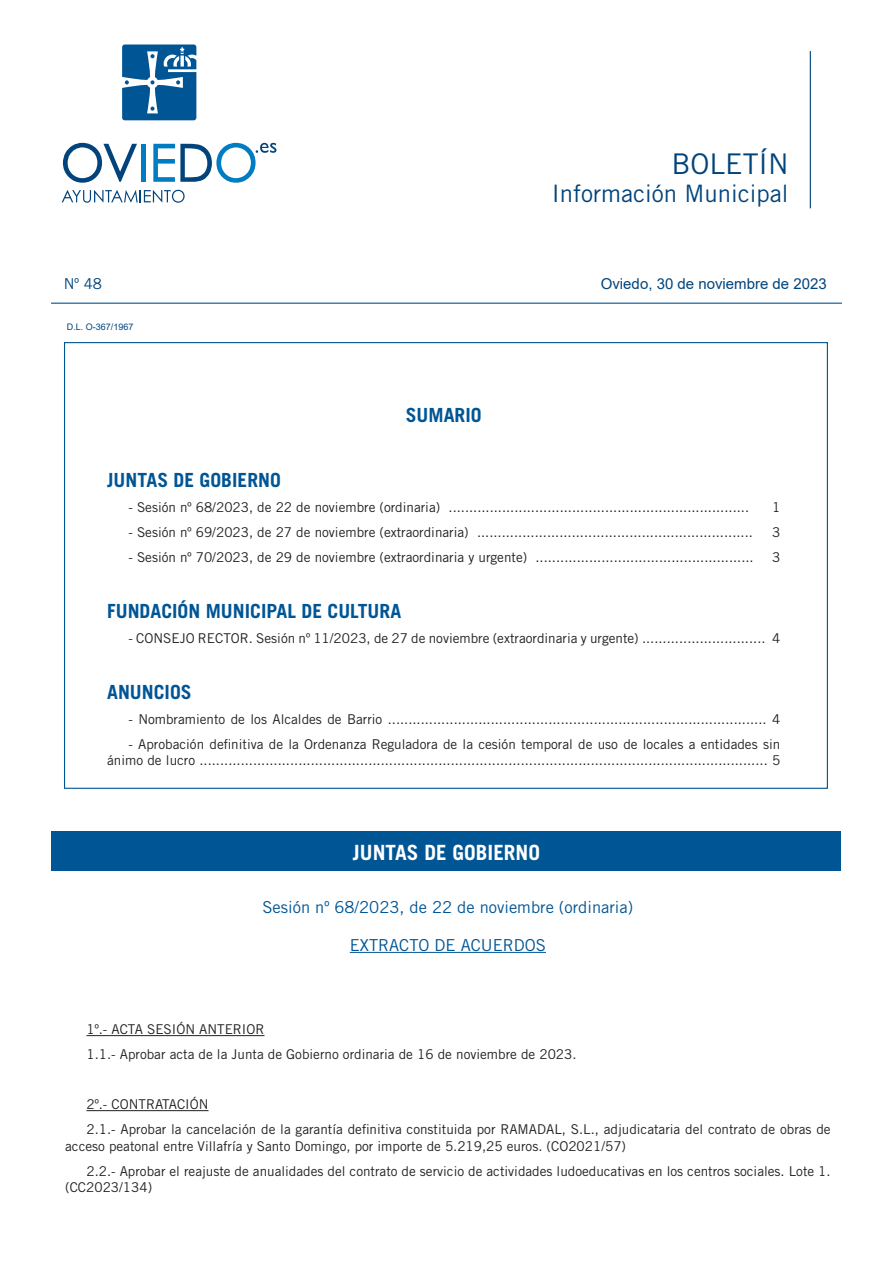
<style>
.page{position:relative;width:893px;height:1263px;background:#fff}
.page>*{position:absolute;margin:0;border:0;box-sizing:border-box;transform-origin:0 0}
.t1{font:28.5px "Trade Gothic LT Std";color:#00447b}
.t2{font:24px "Trade Gothic LT Std";color:#00447b}
.t3{font:700 21px "Trade Gothic LT Std";color:#fff}
.t4{font:700 19.5px "Trade Gothic LT Std";color:#005595}
.t5{font:16.5px "Trade Gothic LT Std";color:#005595}
.t6{font:15px "Arial";color:#00447b}
.t7{font:15px "Trade Gothic LT Std";color:#00447b}
.t8{font:13.5px/25px "Trade Gothic LT Std";color:#231f20}
.t9{font:9px "Arial";color:#00447b}
</style>
<div class="page">
<hr style="left:810px;top:51px;width:1px;height:157px;background:#00447b">
<hr style="left:51px;top:303px;width:791px;height:1px;background:#005595">
<svg style="left:122px;top:45px;width:74px;height:75px;background:#3175a9"></svg>
<svg style="left:63px;top:143px;width:74px;height:40px"></svg>
<div style="left:141px;top:144px;width:5px;height:38px;background:#007cc2"></div>
<svg style="left:153px;top:143px;width:123px;height:40px"></svg>
<svg style="left:62px;top:190px;width:123px;height:13px"></svg>
<hr style="left:350px;top:952px;width:196px;height:1px;background:#005595">
<hr style="left:86px;top:1035px;width:178px;height:1px;background:#231f20">
<hr style="left:86px;top:1110px;width:123px;height:1px;background:#231f20">
<div style="left:52px;top:831px;width:789px;height:39px;background:#005595"></div>
<h1 class="t1" style="left:671px;top:146px;width:119px">BOLETÍN</h1>
<h2 class="t2" style="left:552px;top:179px;width:238px">Información Municipal</h2>
<p class="t7" style="left:64px;top:275px;width:40px">Nº 48</p>
<p class="t6" style="left:601px;top:274px;width:227px">Oviedo, 30 de noviembre de 2023</p>
<p class="t9" style="left:67px;top:320px;width:68px">D.L. O-367/1967</p>
<h3 class="t4" style="left:406px;top:403px;width:77px">SUMARIO</h3>
<h3 class="t4" style="left:107px;top:468px;width:175px">JUNTAS DE GOBIERNO</h3>
<p class="t8" style="left:128px;top:494px;width:622px">- Sesión nº 68/2023, de 22 de noviembre (ordinaria) .........................................................................</p>
<p class="t8" style="left:772px;top:494px;width:10px">1</p>
<p class="t8" style="left:128px;top:519px;width:626px">- Sesión nº 69/2023, de 27 de noviembre (extraordinaria) ...................................................................</p>
<p class="t8" style="left:772px;top:519px;width:10px">3</p>
<p class="t8" style="left:128px;top:544px;width:627px">- Sesión nº 70/2023, de 29 de noviembre (extraordinaria y urgente) .....................................................</p>
<p class="t8" style="left:772px;top:544px;width:10px">3</p>
<h3 class="t4" style="left:107px;top:599px;width:296px">FUNDACIÓN MUNICIPAL DE CULTURA</h3>
<p class="t8" style="left:128px;top:625px;width:653px">- CONSEJO RECTOR. Sesión nº 11/2023, de 27 de noviembre (extraordinaria y urgente) .............................. 4</p>
<h3 class="t4" style="left:107px;top:680px;width:86px">ANUNCIOS</h3>
<p class="t8" style="left:128px;top:706px;width:653px">- Nombramiento de los Alcaldes de Barrio ............................................................................................ 4</p>
<p class="t8" style="left:107px;top:736px;width:675px;line-height:16.5px;text-align:right">- Aprobación definitiva de la Ordenanza Reguladora de la cesión temporal de uso de locales a entidades sin ánimo de lucro .......................................................................................................................................... 5</p>
<h3 class="t3" style="left:353px;top:839px;width:189px">JUNTAS DE GOBIERNO</h3>
<p class="t5" style="left:263px;top:897px;width:372px">Sesión nº 68/2023, de 22 de noviembre (ordinaria)</p>
<p class="t5" style="left:350px;top:935px;width:198px">EXTRACTO DE ACUERDOS</p>
<p class="t8" style="left:86px;top:1017px;width:492px">1º.- ACTA SESIÓN ANTERIOR<br>1.1.- Aprobar acta de la Junta de Gobierno ordinaria de 16 de noviembre de 2023.</p>
<p class="t8" style="left:86px;top:1092px;width:746px">2º.- CONTRATACIÓN<br>2.1.- Aprobar la cancelación de la garantía definitiva constituida por RAMADAL, S.L., adjudicataria del contrato de obras de</p>
<p class="t8" style="left:86px;top:1133px;width:746px;text-indent:-21px">acceso peatonal entre Villafría y Santo Domingo, por importe de 5.219,25 euros. (CO2021/57)<br>2.2.- Aprobar el reajuste de anualidades del contrato de servicio de actividades ludoeducativas en los centros sociales. Lote 1.</p>
<p class="t8" style="left:65px;top:1175px;width:88px">(CC2023/134)</p>
</div>
